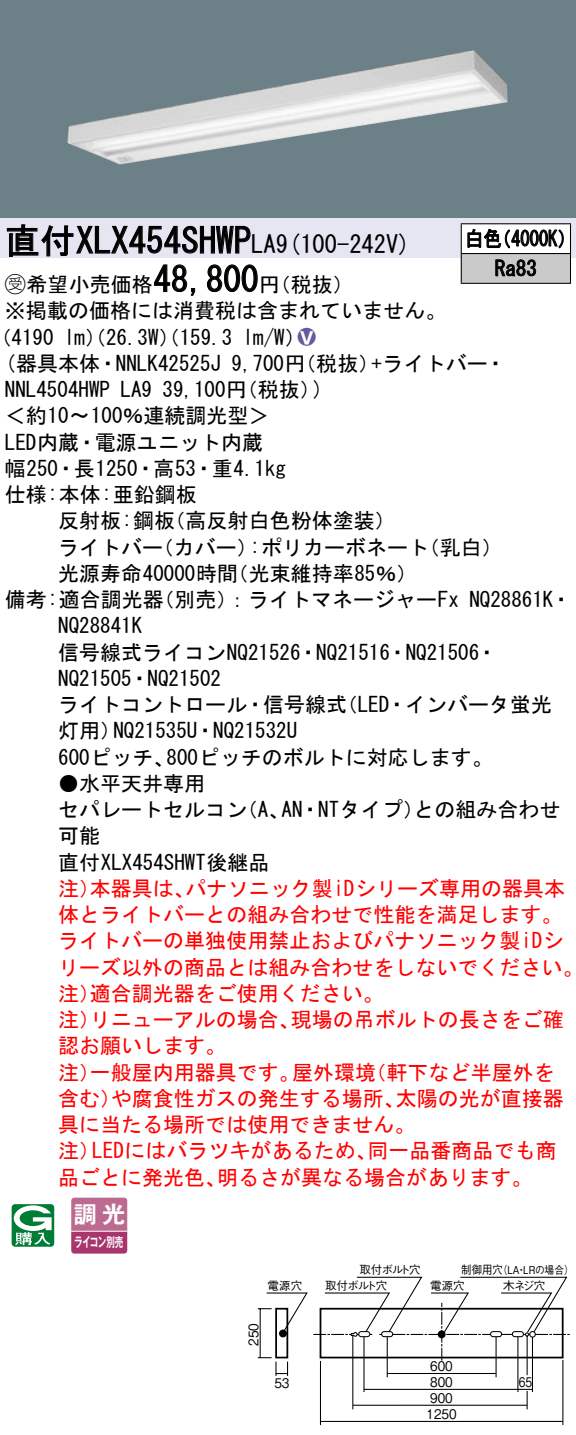
<style>
.page{position:relative;width:576px;height:1435px;background:#fff}
.page>*{position:absolute;margin:0;border:0;box-sizing:border-box;transform-origin:0 0}
.t1{font:35px "MS Gothic";color:#000}
.t2{font:24.5px "MS Gothic";color:#000}
.t3{font:23.1px "Gothic MB101 Pro De Bold 90 pv RKSJ H";color:#fff}
.t4{font:21px/26.2px "MS Gothic";color:#000}
.t5{font:21px/26.2px "MS Gothic";color:#f00}
.t6{font:21px/29.8px "MS Gothic";color:#000;scale:.88 1}
.t7{font:21px "Ford Classification 1";color:#635aa0}
.t8{font:13.3px/16.4px "Gothic BBB Pro Medium 90 pv RKSJ H";color:#000;scale:.9 1}
.t9{font:13.3px "Gothic MB101 Pro De Bold 90 pv RKSJ H";letter-spacing:-.05em;color:#fff;scale:.65 1}
.t10{font:13.3px "Gothic BBB Pro Medium 90 pv RKSJ H";color:#000;scale:.8 1}
.t11{font:11.55px "Gothic BBB Pro Medium 90 pv RKSJ H";letter-spacing:-.05em;color:#000}
.t12{font:11.55px "Gothic BBB Pro Medium 90 pv RKSJ H";letter-spacing:-.05em;color:#000;scale:.9 1}
.t13{font:10.85px "Gothic BBB Pro Medium 90 pv RKSJ H";color:#000;scale:.9 1}
.s1{font-size:24.5px}
.s2{font-family:"Ford Classification 1"}
.s3{color:#fff}
</style>
<div class="page">
<div style="left:0;top:0;width:575px;height:218px;background:#6c8087"></div>
<img style="left:67px;top:50px;width:440px;height:115px">
<div style="left:0;top:218px;width:575px;height:40px;background:#e6e5f2"></div>
<svg style="left:6px;top:224px;width:245px;height:33px"></svg>
<svg style="left:154px;top:264px;width:42px;height:32px"></svg>
<svg style="left:207px;top:264px;width:51px;height:29px"></svg>
<svg style="left:12px;top:1204px;width:42px;height:43px"></svg>
<svg style="left:71px;top:1197px;width:56px;height:56px;background:#b55883"></svg>
<hr style="left:71px;top:1230px;width:56px;height:2px;background:#fff">
<div style="left:461px;top:224px;width:109px;height:30px;background:#fff"></div>
<div style="left:461px;top:254px;width:109px;height:29px;background:#cacaca"></div>
<hr style="left:460px;top:223px;width:110px;height:1px;background:#000">
<hr style="left:569px;top:224px;width:2px;height:29px;background:#000">
<hr style="left:460px;top:253px;width:110px;height:1px;background:#000">
<svg style="left:460px;top:224px;width:1px;height:59px"></svg>
<hr style="left:569px;top:254px;width:2px;height:29px;background:#000">
<hr style="left:460px;top:283px;width:110px;height:1px;background:#000">
<svg style="left:467px;top:229px;width:96px;height:20px"></svg>
<svg style="left:495px;top:259px;width:41px;height:17px"></svg>
<hr style="left:562px;top:1360px;width:1px;height:65px;background:#000">
<hr style="left:320px;top:1361px;width:1px;height:64px;background:#000">
<svg style="left:258px;top:1276px;width:312px;height:146px"></svg>
<h1 class="t1" style="left:5px;top:223px;width:272px">直付XLX454SHWP<span class="s1">LA</span></h1>
<p class="t4" style="left:259px;top:271px;width:96px">（円税抜(</p>
<p class="t2" style="left:276px;top:232px;width:136px">(9 100-242 (V</p>
<h1 class="t1" style="left:153px;top:262px;width:106px">48,800</h1>
<p class="t4" style="left:5px;top:271px;width:442px"><span class="s2">B</span>希望小売価格<br>※掲載の価格には消費税は含まれていません。</p>
<p class="t7" style="left:298px;top:326px;width:19px">2<span class="s3">8</span></p>
<p class="t4" style="left:243px;top:324px;width:64px">l m (W/</p>
<p class="t4" style="left:-9px;top:324px;width:65px">（4190</p>
<p class="t4" style="left:64px;top:324px;width:169px">lm）（26.3 ）（W 159.3</p>
<p class="t6" style="left:494px;top:224px;width:49px;text-indent:-30px">白色<br>Ra83</p>
<p class="t6" style="left:492px;top:224px;width:96px">（4000 (K</p>
<p class="t4" style="left:5px;top:350px;width:217px">(器具本体・NNLK42525J</p>
<p class="t4" style="left:371px;top:350px;width:136px">+ライトバー・</p>
<p class="t4" style="left:231px;top:350px;width:149px">9,700 （円税抜）</p>
<p class="t4" style="left:162px;top:376px;width:160px">39,100 （円税抜(</p>
<p class="t4" style="left:313px;top:376px;width:12px">(</p>
<p class="t4" style="left:5px;top:376px;width:106px">NNL4504HWP</p>
<p class="t4" style="left:5px;top:403px;width:266px">＜約10〜100％連続調光型&lt;</p>
<p class="t4" style="left:5px;top:429px;width:259px">LED内蔵・電源ユニット内蔵</p>
<p class="t4" style="left:5px;top:455px;width:282px">幅250・長1250・高53・重4.1kg</p>
<p class="t4" style="left:5px;top:481px;width:193px">仕様:本体:亜鉛鋼板</p>
<p class="t4" style="left:164px;top:508px;width:233px">（高反射白色粉体塗装(</p>
<p class="t4" style="left:120px;top:376px;width:33px">LA9</p>
<p class="t4" style="left:58px;top:508px;width:118px">反射板:鋼板</p>
<p class="t4" style="left:58px;top:534px;width:106px">ライトバー</p>
<p class="t4" style="left:153px;top:534px;width:106px">（カバー）</p>
<p class="t4" style="left:250px;top:534px;width:181px">:ポリカーボネート</p>
<p class="t4" style="left:418px;top:534px;width:85px">（乳白(</p>
<p class="t4" style="left:58px;top:560px;width:181px">光源寿命40000時間</p>
<p class="t4" style="left:227px;top:560px;width:191px">（光束維持率85％(</p>
<p class="t4" style="left:153px;top:586px;width:307px">（別売：）ライトマネージャーFx</p>
<p class="t4" style="left:5px;top:586px;width:160px">備考:適合調光器</p>
<p class="t4" style="left:58px;top:613px;width:85px">NQ28841K</p>
<p class="t4" style="left:58px;top:639px;width:441px">信号線式ライコンNQ21526・NQ21516・NQ21506・</p>
<p class="t4" style="left:58px;top:665px;width:164px">NQ21505・NQ21502</p>
<p class="t4" style="left:336px;top:691px;width:217px">（LED・インバータ蛍光</p>
<p class="t4" style="left:469px;top:586px;width:104px">NQ28861 ・K</p>
<p class="t4" style="left:58px;top:691px;width:290px;text-align:center">ライトコントロール・信号線式<br>NQ21535 ・U NQ21532U</p>
<p class="t4" style="left:58px;top:718px;width:64px">灯用）</p>
<p class="t4" style="left:166px;top:744px;width:328px">800ピッチのボルトに対応します。</p>
<p class="t4" style="left:58px;top:744px;width:118px">600ピッチ、</p>
<p class="t4" style="left:58px;top:770px;width:148px">●水平天井専用</p>
<p class="t4" style="left:281px;top:796px;width:144px">AN・NTタイプ）</p>
<p class="t4" style="left:413px;top:796px;width:148px">との組み合わせ</p>
<p class="t4" style="left:58px;top:796px;width:213px">セパレートセルコン可能<br>直付XLX454SHWT後継品</p>
<p class="t5" style="left:185px;top:875px;width:381px">パナソニック製iDシリーズ専用の器具本</p>
<p class="t4" style="left:237px;top:796px;width:54px">（、A</p>
<p class="t5" style="left:58px;top:875px;width:43px">注）</p>
<p class="t5" style="left:58px;top:901px;width:505px">体とライトバーとの組み合わせで性能を満足します。</p>
<p class="t5" style="left:58px;top:928px;width:507px">ライトバーの単独使用禁止およびパナソニック製iDシ</p>
<p class="t5" style="left:58px;top:954px;width:526px">リーズ以外の商品とは組み合わせをしないでください。</p>
<p class="t5" style="left:90px;top:980px;width:295px">適合調光器をご使用ください。</p>
<p class="t5" style="left:90px;top:875px;width:106px">本器具は、</p>
<p class="t5" style="left:58px;top:980px;width:43px">注）</p>
<p class="t5" style="left:290px;top:1006px;width:275px">現場の吊ボルトの長さをご確</p>
<p class="t5" style="left:58px;top:1006px;width:169px">注）<br>認お願いします。</p>
<p class="t5" style="left:90px;top:1006px;width:211px">リニューアルの場合、</p>
<p class="t5" style="left:90px;top:1059px;width:211px">一般屋内用器具です。</p>
<p class="t5" style="left:292px;top:1059px;width:85px">屋外環境</p>
<p class="t5" style="left:365px;top:1059px;width:190px">（軒下など半屋外を</p>
<p class="t5" style="left:58px;top:1059px;width:43px">注）</p>
<p class="t5" style="left:111px;top:1085px;width:295px">や腐食性ガスの発生する場所、</p>
<p class="t5" style="left:395px;top:1085px;width:170px">太陽の光が直接器</p>
<p class="t5" style="left:58px;top:1085px;width:64px">含む）</p>
<p class="t5" style="left:58px;top:1111px;width:358px">具に当たる場所では使用できません。</p>
<p class="t5" style="left:367px;top:1138px;width:190px">同一品番商品でも商</p>
<p class="t5" style="left:92px;top:1138px;width:286px">LEDにはバラツキがあるため、</p>
<p class="t5" style="left:58px;top:1138px;width:43px">注）</p>
<p class="t5" style="left:58px;top:1164px;width:169px">品ごとに発光色、</p>
<p class="t5" style="left:217px;top:1164px;width:317px">明るさが異なる場合があります。</p>
<p class="t3" style="left:74px;top:1195px;width:53px">調光</p>
<p class="t9" style="left:74px;top:1231px;width:77px">ライコン別売</p>
<p class="t11" style="left:267px;top:1277px;width:36px">電源穴</p>
<p class="t8" style="left:243px;top:1346px;width:27px;rotate:-90deg">250</p>
<p class="t8" style="left:274px;top:1373px;width:18px">53</p>
<p class="t11" style="left:359px;top:1260px;width:63px">取付ボルト穴</p>
<p class="t11" style="left:325px;top:1277px;width:64px">取付ボルト穴</p>
<p class="t12" style="left:461px;top:1260px;width:48px">制御用穴</p>
<p class="t13" style="left:497px;top:1261px;width:86px">（LA LRの場合(</p>
<p class="t13" style="left:516px;top:1261px;width:12px">・</p>
<p class="t11" style="left:430px;top:1276px;width:36px">電源穴</p>
<p class="t11" style="left:503px;top:1276px;width:44px">木ネジ穴</p>
<p class="t8" style="left:430px;top:1356px;width:27px">600</p>
<p class="t8" style="left:430px;top:1372px;width:27px">800</p>
<p class="t8" style="left:426px;top:1388px;width:35px">900<br>1250</p>
<p class="t10" style="left:518px;top:1372px;width:18px">65</p>
</div>
